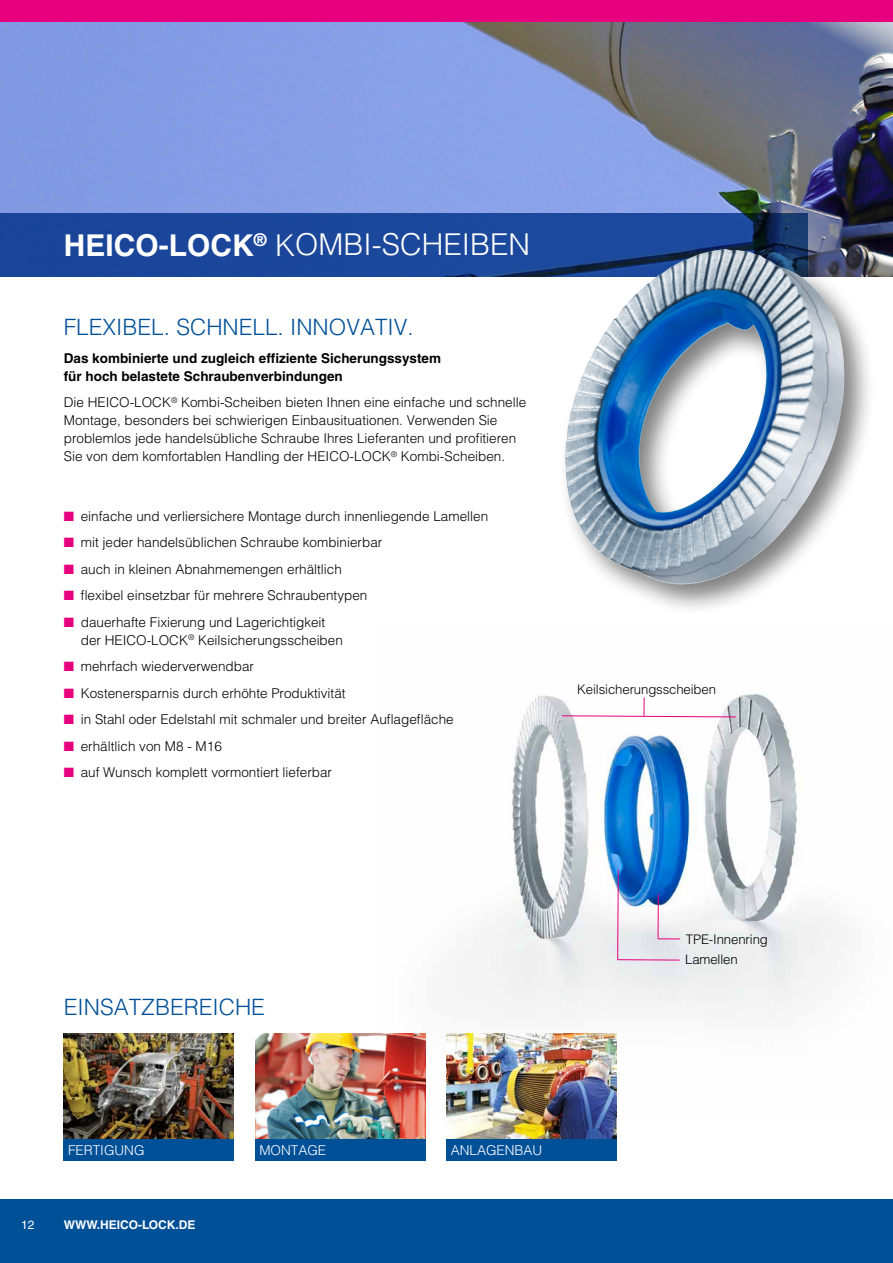
<style>
.page{position:relative;width:893px;height:1263px;background:#fff}
.page>*{position:absolute;margin:0;border:0;box-sizing:border-box;transform-origin:0 0}
.t1{font:300 30px "Helvetica LT Std";letter-spacing:-.005em;color:#fff}
.t2{font:300 22.5px "Helvetica LT Std";color:#005098}
.t3{font:300 13.5px/18px "Helvetica LT Std";color:#000}
.t4{font:700 13.5px/18px "Helvetica LT Std";color:#000}
.t5{font:300 13.5px "Helvetica LT Std";color:#fff}
.t6{font:300 13.2px "Helvetica LT Std";letter-spacing:-.01em;color:#000}
.t7{font:700 12px "Helvetica LT Std";color:#fff}
.t8{font:12px "Helvetica LT Std";color:#fff}
.s1{font-weight:700}
.s2{color:#e6007d}
</style>
<div class="page">
<img style="left:425px;top:694px;width:407px;height:430px">
<svg style="left:561px;top:697px;width:176px;height:21px"></svg>
<hr style="left:658px;top:894px;width:1px;height:44px;background:#e6007d">
<svg style="left:658px;top:938px;width:22px;height:1px"></svg>
<svg style="left:617px;top:869px;width:2px;height:90px"></svg>
<hr style="left:617px;top:959px;width:63px;height:1px;background:#e6007d">
<img style="left:0;top:21px;width:893px;height:255px">
<div style="left:0;top:213px;width:808px;height:63px;background:#1b479b"></div>
<div style="left:0;top:1199px;width:893px;height:64px;background:#005098"></div>
<div style="left:558px;top:242px;width:318px;height:374px;background:#000;opacity:.5"></div>
<img style="left:565px;top:249px;width:282px;height:350px">
<div style="left:0;top:0;width:893px;height:21px;background:#e6007d"></div>
<img style="left:64px;top:1033px;width:170px;height:107px">
<div style="left:64px;top:1140px;width:170px;height:21px;background:#005098"></div>
<img style="left:255px;top:1033px;width:170px;height:107px">
<div style="left:255px;top:1140px;width:170px;height:21px;background:#005098"></div>
<img style="left:446px;top:1033px;width:171px;height:107px">
<div style="left:446px;top:1140px;width:171px;height:21px;background:#005098"></div>
<h1 class="t1" style="left:64px;top:226px;width:468px"><span class="s1">HEICO-LOCK</span><sup>®</sup> KOMBI-SCHEIBEN</h1>
<h2 class="t2" style="left:64px;top:313px;width:352px">FLEXIBEL. SCHNELL. INNOVATIV.</h2>
<p class="t4" style="left:64px;top:349px;width:379px">Das kombinierte und zugleich effiziente Sicherungssystem für hoch belastete Schraubenverbindungen</p>
<p class="t3" style="left:64px;top:393px;width:464px">Die HEICO-LOCK<sup>®</sup> Kombi-Scheiben bieten Ihnen eine einfache und schnelle Montage, besonders bei schwierigen Einbausituationen. Verwenden Sie problemlos jede handelsübliche Schraube Ihres Lieferanten und profitieren Sie von dem komfortablen Handling der HEICO-LOCK<sup>®</sup> Kombi-Scheiben.</p>
<p class="t3" style="left:64px;top:507px;width:426px"><span class="s2">■</span> einfache und verliersichere Montage durch innenliegende Lamellen</p>
<p class="t3" style="left:64px;top:533px;width:320px"><span class="s2">■</span> mit jeder handelsüblichen Schraube kombinierbar</p>
<p class="t3" style="left:64px;top:560px;width:280px"><span class="s2">■</span> auch in kleinen Abnahmemengen erhältlich</p>
<p class="t3" style="left:64px;top:586px;width:305px"><span class="s2">■</span> flexibel einsetzbar für mehrere Schraubentypen</p>
<p class="t3" style="left:81px;top:613px;width:264px;text-indent:-17px"><span class="s2">■</span> dauerhafte Fixierung und Lagerichtigkeit der HEICO-LOCK<sup>®</sup> Keilsicherungsscheiben</p>
<p class="t3" style="left:64px;top:657px;width:192px"><span class="s2">■</span> mehrfach wiederverwendbar</p>
<p class="t3" style="left:64px;top:684px;width:283px"><span class="s2">■</span> Kostenersparnis durch erhöhte Produktivität</p>
<p class="t3" style="left:64px;top:710px;width:391px"><span class="s2">■</span> in Stahl oder Edelstahl mit schmaler und breiter Auflagefläche</p>
<p class="t3" style="left:64px;top:737px;width:160px"><span class="s2">■</span> erhältlich von M8 - M16</p>
<p class="t3" style="left:64px;top:763px;width:270px"><span class="s2">■</span> auf Wunsch komplett vormontiert lieferbar</p>
<p class="t6" style="left:577px;top:681px;width:140px">Keilsicherungsscheiben</p>
<h2 class="t2" style="left:64px;top:993px;width:203px">EINSATZBEREICHE</h2>
<p class="t5" style="left:68px;top:1142px;width:78px">FERTIGUNG</p>
<p class="t5" style="left:259px;top:1142px;width:68px">MONTAGE</p>
<p class="t5" style="left:451px;top:1142px;width:93px">ANLAGENBAU</p>
<p class="t8" style="left:21px;top:1217px;width:15px">12</p>
<p class="t7" style="left:64px;top:1217px;width:133px">WWW.HEICO-LOCK.DE</p>
<p class="t6" style="left:686px;top:931px;width:84px">TPE-Innenring</p>
<p class="t6" style="left:685px;top:951px;width:54px">Lamellen</p>
</div>
